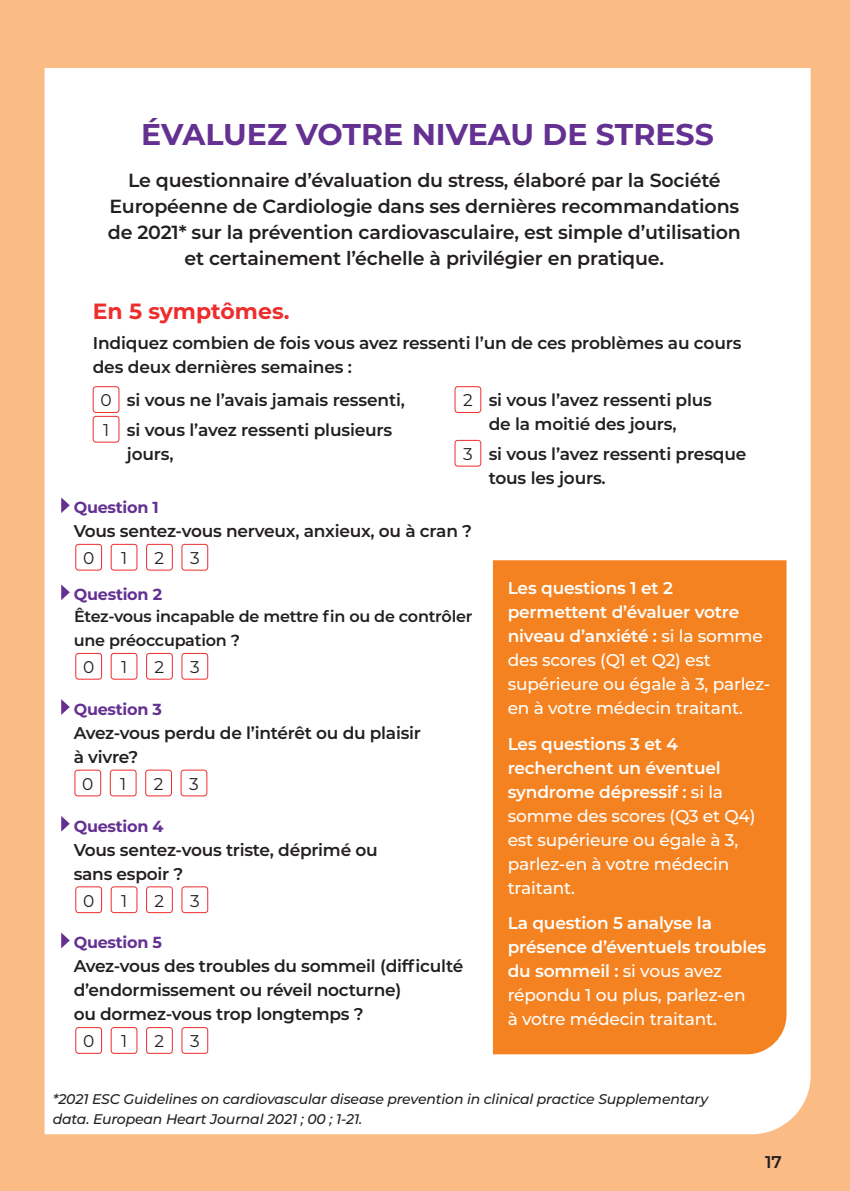
<style>
.page{position:relative;width:850px;height:1191px;background:#fff}
.page>*{position:absolute;margin:0;border:0;box-sizing:border-box;transform-origin:0 0}
.t1{font:700 30px "Montserrat";color:#643192}
.t2{font:700 22px "Montserrat";color:#ee2d2d}
.t3{font:600 19px/26px "Montserrat";letter-spacing:-.01em;color:#231f20;text-align:center}
.t4{font:600 17px/24px "Montserrat";letter-spacing:-.015em;color:#231f20}
.t5{font:500 17px/24px "Montserrat";letter-spacing:-.01em;color:#fff}
.t6{font:600 17px/24px "Montserrat";letter-spacing:-.01em;color:#fff}
.t7{font:17px "Montserrat";color:#231f20}
.t8{font:600 16px/24px "Montserrat";letter-spacing:-.015em;color:#231f20}
.t9{font:700 16px "Montserrat";letter-spacing:-.015em;color:#643192}
.t10{font:italic 500 14px/20px "Montserrat";letter-spacing:-.01em;color:#231f20}
.s1{font-weight:400}
.s2{font-weight:600}
.s3{font-weight:500}
</style>
<div class="page">
<div style="left:0;top:0;width:849px;height:1191px;background:#fbbb85"></div>
<div style="left:45px;top:68px;width:765px;height:1066px;background:#fff"></div>
<svg style="left:61px;top:497px;width:9px;height:16px"></svg>
<div style="left:75px;top:544px;width:27px;height:26px;border:1px solid #ee2d2d;border-radius:3px"></div>
<div style="left:146px;top:544px;width:27px;height:26px;border:1px solid #ee2d2d;border-radius:3px"></div>
<div style="left:111px;top:544px;width:26px;height:26px;border:1px solid #ee2d2d;border-radius:3px"></div>
<div style="left:181px;top:544px;width:27px;height:26px;border:1px solid #ee2d2d;border-radius:3px"></div>
<svg style="left:61px;top:584px;width:9px;height:16px"></svg>
<div style="left:75px;top:653px;width:27px;height:26px;border:1px solid #ee2d2d;border-radius:3px"></div>
<div style="left:146px;top:653px;width:27px;height:26px;border:1px solid #ee2d2d;border-radius:3px"></div>
<div style="left:111px;top:653px;width:26px;height:26px;border:1px solid #ee2d2d;border-radius:3px"></div>
<div style="left:181px;top:653px;width:27px;height:26px;border:1px solid #ee2d2d;border-radius:3px"></div>
<svg style="left:61px;top:699px;width:9px;height:16px"></svg>
<div style="left:74px;top:769px;width:27px;height:27px;border:1px solid #ee2d2d;border-radius:3px"></div>
<div style="left:145px;top:769px;width:27px;height:27px;border:1px solid #ee2d2d;border-radius:3px"></div>
<div style="left:110px;top:769px;width:26px;height:27px;border:1px solid #ee2d2d;border-radius:3px"></div>
<div style="left:181px;top:769px;width:26px;height:27px;border:1px solid #ee2d2d;border-radius:3px"></div>
<svg style="left:61px;top:816px;width:9px;height:15px"></svg>
<div style="left:75px;top:886px;width:27px;height:27px;border:1px solid #ee2d2d;border-radius:3px"></div>
<div style="left:146px;top:886px;width:27px;height:27px;border:1px solid #ee2d2d;border-radius:3px"></div>
<div style="left:111px;top:886px;width:26px;height:27px;border:1px solid #ee2d2d;border-radius:3px"></div>
<div style="left:181px;top:886px;width:27px;height:27px;border:1px solid #ee2d2d;border-radius:3px"></div>
<svg style="left:61px;top:932px;width:9px;height:16px"></svg>
<div style="left:75px;top:1027px;width:27px;height:26px;border:1px solid #ee2d2d;border-radius:3px"></div>
<div style="left:146px;top:1027px;width:27px;height:26px;border:1px solid #ee2d2d;border-radius:3px"></div>
<div style="left:111px;top:1027px;width:26px;height:26px;border:1px solid #ee2d2d;border-radius:3px"></div>
<div style="left:181px;top:1027px;width:27px;height:26px;border:1px solid #ee2d2d;border-radius:3px"></div>
<div style="left:454px;top:386px;width:27px;height:27px;border:1px solid #ee2d2d;border-radius:3px"></div>
<div style="left:454px;top:440px;width:27px;height:26px;border:1px solid #ee2d2d;border-radius:3px"></div>
<div style="left:93px;top:386px;width:26px;height:27px;border:1px solid #ee2d2d;border-radius:3px"></div>
<div style="left:93px;top:416px;width:26px;height:26px;border:1px solid #ee2d2d;border-radius:3px"></div>
<div style="left:492px;top:560px;width:294px;height:494px;background:#f58220"></div>
<h1 class="t1" style="left:141px;top:113px;width:574px">ÉVALUEZ VOTRE NIVEAU DE STRESS</h1>
<p class="t3" style="left:108px;top:166px;width:634px">Le questionnaire d’évaluation du stress, élaboré par la Société Européenne de Cardiologie dans ses dernières recommandations de 2021* sur la prévention cardiovasculaire, est simple d’utilisation et certainement l’échelle à privilégier en pratique.</p>
<p class="t2" style="left:93px;top:295px;width:198px">En 5 symptômes.</p>
<p class="t4" style="left:93px;top:330px;width:650px">Indiquez combien de fois vous avez ressenti l’un de ces problèmes au cours des deux dernières semaines :</p>
<p class="t4" style="left:463px;top:387px;width:250px;text-align:center"><span class="s1">2</span> si vous l’avez ressenti plus de la moitié des jours,</p>
<p class="t4" style="left:488px;top:441px;width:259px;text-indent:-26px"><span class="s1">3</span> si vous l’avez ressenti presque tous les jours.</p>
<p class="t4" style="left:100px;top:385px;width:306px;line-height:29.6px"><span class="s1">0</span> si vous ne l’avais jamais ressenti,<br><span class="s1">1</span> si vous l’avez ressenti plusieurs</p>
<p class="t4" style="left:127px;top:441px;width:48px">jours,</p>
<p class="t9" style="left:74px;top:496px;width:87px">Question 1</p>
<p class="t4" style="left:74px;top:518px;width:400px">Vous sentez-vous nerveux, anxieux, ou à cran ?</p>
<p class="t7" style="left:83px;top:546px;width:13px">0</p>
<p class="t7" style="left:121px;top:546px;width:8px">1</p>
<p class="t7" style="left:154px;top:546px;width:11px">2</p>
<p class="t7" style="left:190px;top:546px;width:11px">3</p>
<p class="t9" style="left:74px;top:583px;width:90px">Question 2</p>
<p class="t8" style="left:74px;top:604px;width:400px">Êtez-vous incapable de mettre fin ou de contrôler une préoccupation ?</p>
<p class="t7" style="left:83px;top:655px;width:13px">0</p>
<p class="t7" style="left:121px;top:655px;width:8px">1</p>
<p class="t7" style="left:154px;top:655px;width:11px">2</p>
<p class="t7" style="left:190px;top:655px;width:11px">3</p>
<p class="t9" style="left:74px;top:697px;width:90px">Question 3</p>
<p class="t4" style="left:74px;top:720px;width:348px">Avez-vous perdu de l’intérêt ou du plaisir à vivre?</p>
<p class="t7" style="left:82px;top:772px;width:13px">0</p>
<p class="t7" style="left:120px;top:772px;width:8px">1</p>
<p class="t7" style="left:154px;top:772px;width:11px">2</p>
<p class="t7" style="left:189px;top:772px;width:11px">3</p>
<p class="t9" style="left:74px;top:814px;width:91px">Question 4</p>
<p class="t4" style="left:74px;top:837px;width:305px">Vous sentez-vous triste, déprimé ou sans espoir ?</p>
<p class="t7" style="left:83px;top:889px;width:13px">0</p>
<p class="t7" style="left:121px;top:889px;width:8px">1</p>
<p class="t7" style="left:154px;top:889px;width:11px">2</p>
<p class="t7" style="left:190px;top:889px;width:11px">3</p>
<p class="t9" style="left:74px;top:931px;width:90px">Question 5</p>
<p class="t4" style="left:74px;top:953px;width:391px">Avez-vous des troubles du sommeil (difficulté d’endormissement ou réveil nocturne)<br>ou dormez-vous trop longtemps ?</p>
<p class="t7" style="left:83px;top:1029px;width:13px">0</p>
<p class="t7" style="left:121px;top:1029px;width:8px">1</p>
<p class="t7" style="left:154px;top:1029px;width:11px">2</p>
<p class="t7" style="left:190px;top:1029px;width:11px">3</p>
<p class="t5" style="left:507px;top:575px;width:262px"><span class="s2">Les questions 1 et 2 permettent d’évaluer votre niveau d’anxiété :</span> si la somme des scores (Q1 et Q2) est supérieure ou égale à 3, parlez&shy;en à votre médecin traitant.</p>
<p class="t5" style="left:507px;top:731px;width:249px"><span class="s2">Les questions 3 et 4 recherchent un éventuel syndrome dépressif :</span> si la somme des scores (Q3 et Q4) est supérieure ou égale à 3, parlez-en à votre médecin traitant.</p>
<p class="t6" style="left:507px;top:910px;width:260px">La question 5 analyse la présence d’éventuels troubles du sommeil : <span class="s3">si vous avez répondu 1 ou plus, parlez-en<br>à votre médecin traitant.</span></p>
<p class="t10" style="left:53px;top:1088px;width:656px">*2021 ESC Guidelines on cardiovascular disease prevention in clinical practice Supplementary data. European Heart Journal 2021 ; 00 ; 1-21.</p>
<p class="t4" style="left:764px;top:1149px;width:18px">17</p>
</div>
